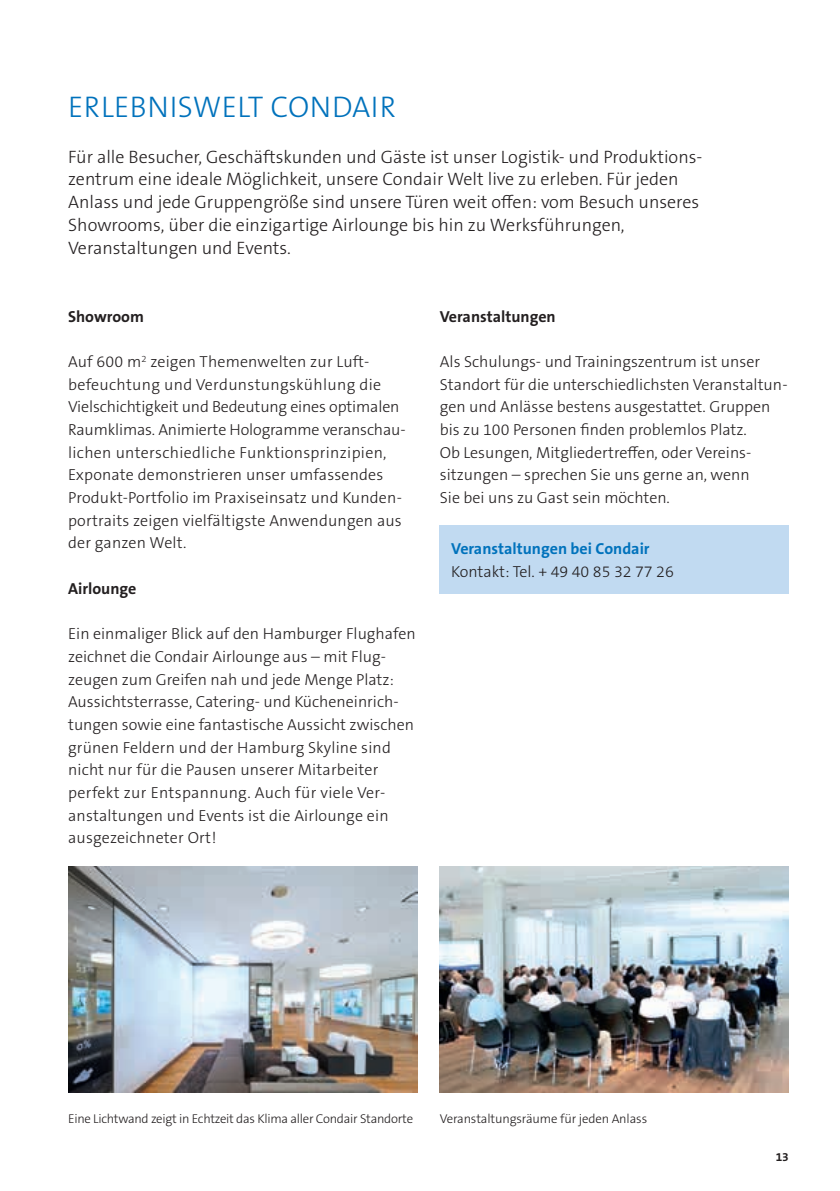
<style>
.page{position:relative;width:840px;height:1191px;background:#fff}
.page>*{position:absolute;margin:0;border:0;box-sizing:border-box;transform-origin:0 0}
.t1{font:300 30px "The Sans B W3";letter-spacing:.015em;color:#0072bc}
.t2{font:300 18px/22.6px "The Sans B W3";color:#231f20}
.t3{font:300 16px/22.6px "The Sans B W3";color:#231f20}
.t4{font:700 16px "The Sans B W7";color:#231f20}
.t5{font:700 16px "The Sans B W7";color:#0072bc}
.t6{font:300 12.8px "The Sans B W3";letter-spacing:-.02em;color:#231f20}
.t7{font:700 12px "The Sans B W7";color:#231f20}
</style>
<div class="page">
<img style="left:439px;top:866px;width:349px;height:226px">
<img style="left:68px;top:866px;width:349px;height:226px">
<div style="left:439px;top:526px;width:349px;height:68px;background:#c1daf1"></div>
<h1 class="t1" style="left:68px;top:88px;width:329px">ERLEBNISWELT CONDAIR</h1>
<p class="t2" style="left:68px;top:145px;width:635px">Für alle Besucher, Geschäftskunden und Gäste ist unser Logistik- und Produktions&shy;zentrum eine ideale Möglichkeit, unsere Condair Welt live zu erleben. Für jeden Anlass und jede Gruppengröße sind unsere Türen weit offen: vom Besuch unseres Showrooms, über die einzigartige Airlounge bis hin zu Werksführungen, Veranstaltungen und Events.</p>
<p class="t4" style="left:68px;top:306px;width:77px">Showroom</p>
<p class="t3" style="left:68px;top:350px;width:339px">Auf 600 m<sup>2</sup> zeigen Themenwelten zur Luft&shy;befeuchtung und Verdunstungskühlung die Vielschichtigkeit und Bedeutung eines optimalen Raumklimas. Animierte Hologramme veranschau&shy;lichen unterschiedliche Funktionsprinzipien, Exponate demonstrieren unser umfassendes Produkt-Portfolio im Praxiseinsatz und Kunden&shy;portraits zeigen vielfältigste Anwendungen aus der ganzen Welt.</p>
<p class="t4" style="left:68px;top:578px;width:70px">Airlounge</p>
<p class="t3" style="left:68px;top:622px;width:349px">Ein einmaliger Blick auf den Hamburger Flughafen zeichnet die Condair Airlounge aus – mit Flug&shy;zeugen zum Greifen nah und jede Menge Platz:<br>Aussichtsterrasse, Catering- und Kücheneinrich&shy;tungen sowie eine fantastische Aussicht zwischen grünen Feldern und der Hamburg Skyline sind nicht nur für die Pausen unserer Mitarbeiter perfekt zur Entspannung. Auch für viele Ver&shy;anstaltungen und Events ist die Airlounge ein ausgezeichneter Ort!</p>
<p class="t4" style="left:439px;top:306px;width:117px">Veranstaltungen</p>
<p class="t3" style="left:439px;top:350px;width:349px">Als Schulungs- und Trainingszentrum ist unser Standort für die unterschiedlichsten Veranstaltun&shy;gen und Anlässe bestens ausgestattet. Gruppen bis zu 100 Personen finden problemlos Platz.<br>Ob Lesungen, Mitgliedertreffen, oder Vereins&shy;sitzungen – sprechen Sie uns gerne an, wenn<br>Sie bei uns zu Gast sein möchten.</p>
<p class="t5" style="left:451px;top:538px;width:200px">Veranstaltungen bei Condair</p>
<p class="t3" style="left:451px;top:560px;width:224px">Kontakt: Tel. + 49 40 85 32 77 26</p>
<p class="t6" style="left:68px;top:1110px;width:346px">Eine Lichtwand zeigt in Echtzeit das Klima aller Condair Standorte</p>
<p class="t6" style="left:439px;top:1110px;width:209px">Veranstaltungsräume für jeden Anlass</p>
<p class="t7" style="left:775px;top:1149px;width:15px">13</p>
</div>
